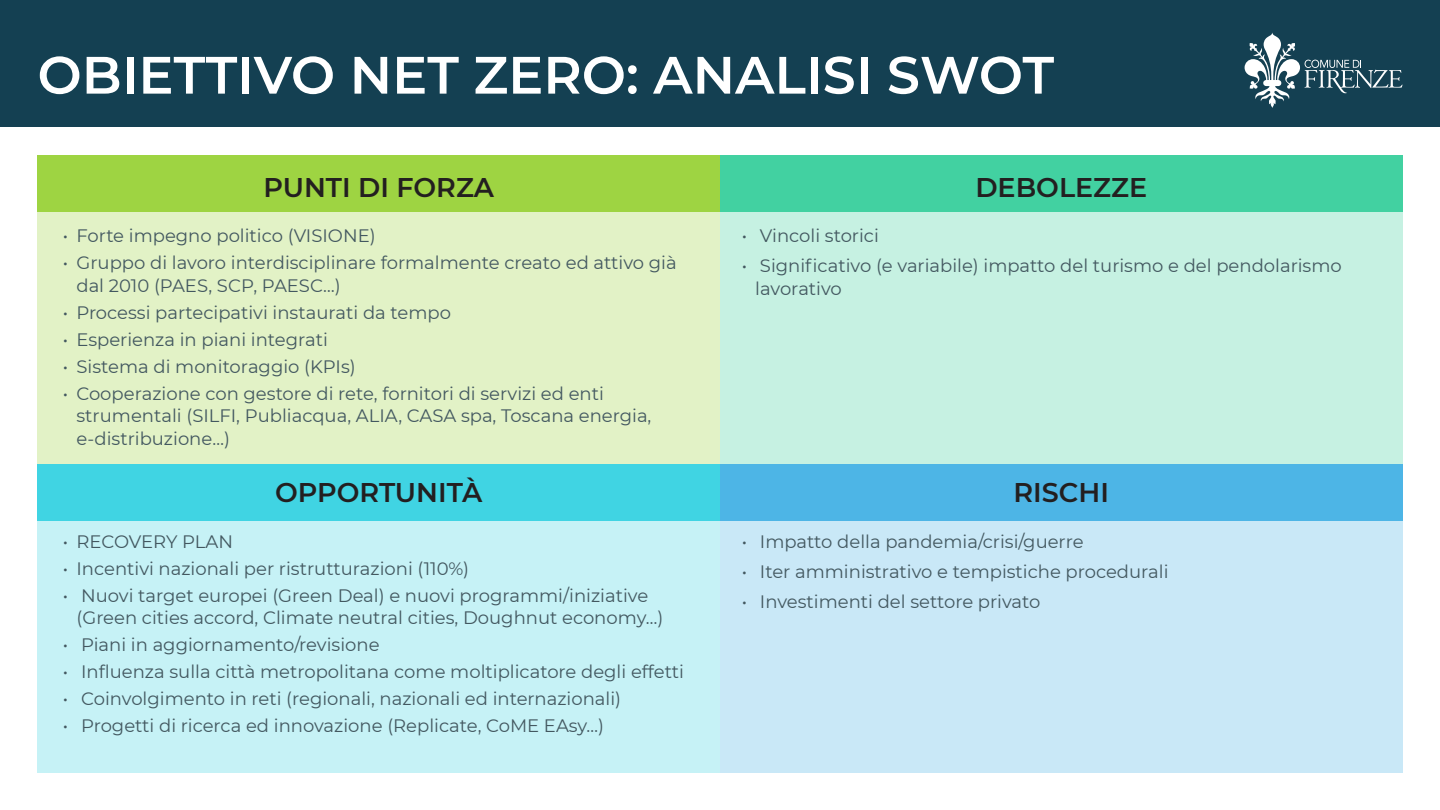
<style>
.page{position:relative;width:1440px;height:810px;background:#fff}
.page>*{position:absolute;margin:0;border:0;box-sizing:border-box;transform-origin:0 0}
.t1{font:600 52.5px "Montserrat";color:#fff}
.t2{font:600 27px "Montserrat";color:#231f20}
.t3{font:18px/22.5px "Montserrat";color:#435860}
</style>
<div class="page">
<div style="left:0;top:0;width:1440px;height:127px;background:#144052"></div>
<svg style="left:1245px;top:32px;width:157px;height:76px"></svg>
<div style="left:38px;top:156px;width:682px;height:308px;background:#e2f2c6"></div>
<div style="left:720px;top:156px;width:682px;height:308px;background:#c6f1e2"></div>
<div style="left:38px;top:464px;width:682px;height:308px;background:#c6f2f6"></div>
<div style="left:720px;top:464px;width:682px;height:308px;background:#c9e8f7"></div>
<div style="left:38px;top:156px;width:682px;height:56px;background:#9ed442"></div>
<div style="left:720px;top:156px;width:682px;height:56px;background:#42d1a1"></div>
<div style="left:38px;top:464px;width:682px;height:57px;background:#40d4e3"></div>
<div style="left:720px;top:464px;width:682px;height:57px;background:#4db5e6"></div>
<p class="t1" style="left:38px;top:38px;width:1018px">OBIETTIVO NET ZERO: ANALISI SWOT</p>
<p class="t2" style="left:263px;top:168px;width:232px">PUNTI DI FORZA</p>
<p class="t3" style="left:63px;top:224px;width:314px">• Forte impegno politico (VISIONE)</p>
<p class="t3" style="left:76px;top:251px;width:602px;text-indent:-14px">• Gruppo di lavoro interdisciplinare formalmente creato ed attivo già dal 2010 (PAES, SCP, PAESC…)</p>
<p class="t3" style="left:63px;top:301px;width:389px">• Processi partecipativi instaurati da tempo</p>
<p class="t3" style="left:63px;top:328px;width:266px">• Esperienza in piani integrati</p>
<p class="t3" style="left:63px;top:355px;width:294px">• Sistema di monitoraggio (KPIs)</p>
<p class="t3" style="left:76px;top:382px;width:576px;text-indent:-14px">• Cooperazione con gestore di rete, fornitori di servizi ed enti strumentali (SILFI, Publiacqua, ALIA, CASA spa, Toscana energia, e-distribuzione…)</p>
<p class="t2" style="left:275px;top:474px;width:209px">OPPORTUNITÀ</p>
<p class="t3" style="left:63px;top:530px;width:172px">• RECOVERY PLAN</p>
<p class="t3" style="left:63px;top:557px;width:408px">• Incentivi nazionali per ristrutturazioni (110%)</p>
<p class="t3" style="left:76px;top:584px;width:588px;text-indent:-14px">• Nuovi target europei (Green Deal) e nuovi programmi/iniziative (Green cities accord, Climate neutral cities, Doughnut economy…)</p>
<p class="t3" style="left:63px;top:633px;width:318px">• Piani in aggiornamento/revisione</p>
<p class="t3" style="left:63px;top:660px;width:623px">• Influenza sulla città metropolitana come moltiplicatore degli effetti</p>
<p class="t3" style="left:63px;top:687px;width:560px">• Coinvolgimento in reti (regionali, nazionali ed internazionali)</p>
<p class="t3" style="left:63px;top:714px;width:543px">• Progetti di ricerca ed innovazione (Replicate, CoME EAsy…)</p>
<p class="t2" style="left:975px;top:168px;width:173px">DEBOLEZZE</p>
<p class="t3" style="left:742px;top:224px;width:139px">• Vincoli storici</p>
<p class="t3" style="left:755px;top:254px;width:588px;text-indent:-14px">• Significativo (e variabile) impatto del turismo e del pendolarismo lavorativo</p>
<p class="t2" style="left:1014px;top:474px;width:97px">RISCHI</p>
<p class="t3" style="left:742px;top:530px;width:343px">• Impatto della pandemia/crisi/guerre</p>
<p class="t3" style="left:742px;top:560px;width:428px">• Iter amministrativo e tempistiche procedurali</p>
<p class="t3" style="left:742px;top:590px;width:300px">• Investimenti del settore privato</p>
</div>
